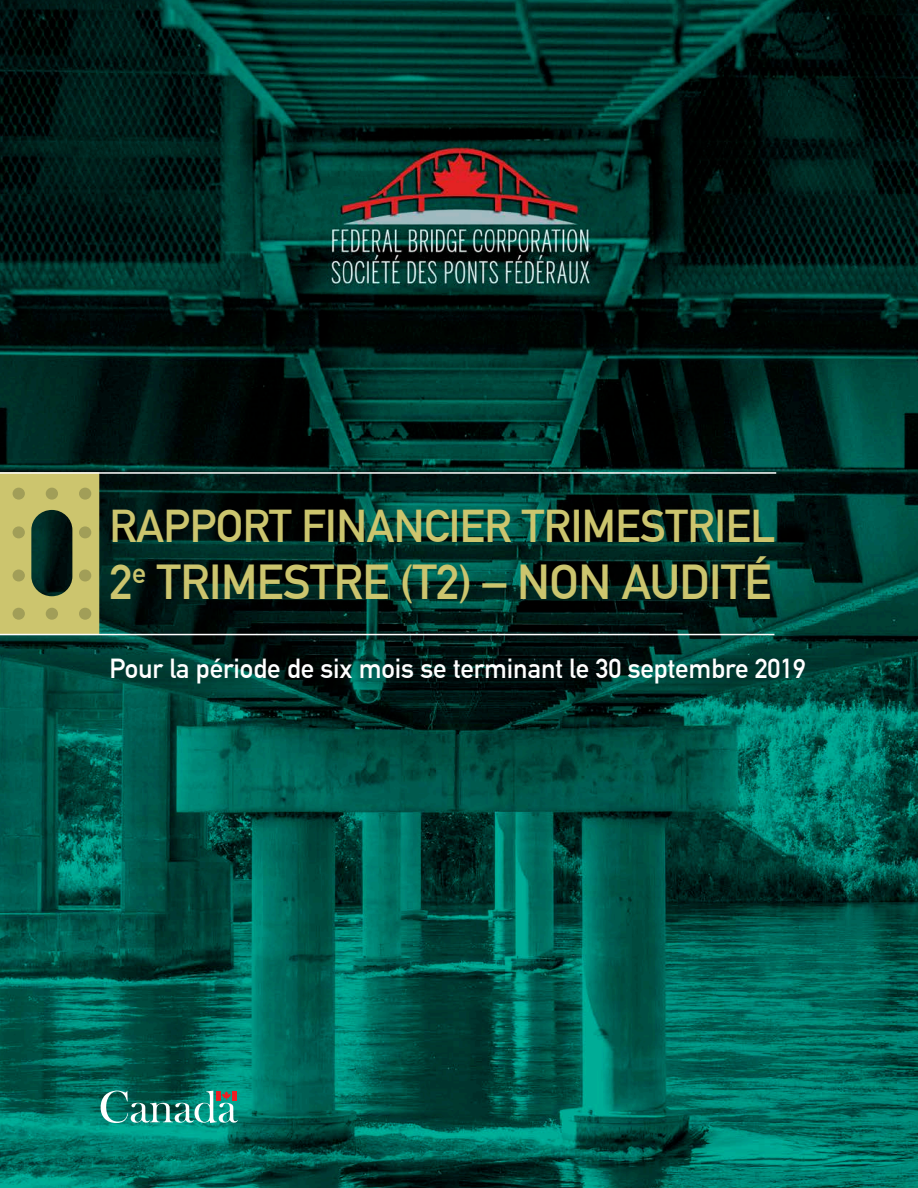
<style>
.page{position:relative;width:918px;height:1188px;background:#fff}
.page>*{position:absolute;margin:0;border:0;box-sizing:border-box;transform-origin:0 0}
.t1{font:700 48px "DIN Alternate";letter-spacing:-.01em;color:#ccc56e}
.t2{font:700 45px "DIN Alternate";letter-spacing:-.01em;color:#ccc56e}
.t3{font:700 27px "DIN Alternate";letter-spacing:-.005em;color:#fff}
</style>
<div class="page">
<img style="left:0;top:0;width:918px;height:1188px">
<svg style="left:101px;top:1091px;width:137px;height:32px;background:#408f84"></svg>
<svg style="left:0;top:474px;width:99px;height:160px;background:#9fa05b"></svg>
<div style="left:13px;top:488px;width:12px;height:12px;background:#a19e58;border-radius:50%"></div>
<div style="left:13px;top:526px;width:12px;height:12px;background:#a19e58;border-radius:50%"></div>
<div style="left:13px;top:570px;width:12px;height:11px;background:#a19e58;border-radius:50%"></div>
<div style="left:46px;top:488px;width:12px;height:12px;background:#a19e58;border-radius:50%"></div>
<div style="left:13px;top:608px;width:12px;height:12px;background:#a19e58;border-radius:50%"></div>
<div style="left:79px;top:488px;width:12px;height:12px;background:#a19e58;border-radius:50%"></div>
<div style="left:79px;top:526px;width:12px;height:12px;background:#a19e58;border-radius:50%"></div>
<div style="left:79px;top:570px;width:12px;height:11px;background:#a19e58;border-radius:50%"></div>
<div style="left:79px;top:608px;width:12px;height:12px;background:#a19e58;border-radius:50%"></div>
<div style="left:46px;top:608px;width:12px;height:12px;background:#a19e58;border-radius:50%"></div>
<hr style="left:0;top:472px;width:776px;height:2px;background:#fff">
<hr style="left:0;top:634px;width:774px;height:1px;background:#fff">
<p class="t2" style="left:110px;top:492px;width:667px">RAPPORT FINANCIER TRIMESTRIEL</p>
<p class="t1" style="left:110px;top:546px;width:663px">2<sup>e</sup> TRIMESTRE (T2) – NON AUDITÉ</p>
<p class="t3" style="left:110px;top:648px;width:698px">Pour la période de six mois se terminant le 30 septembre 2019</p>
</div>
